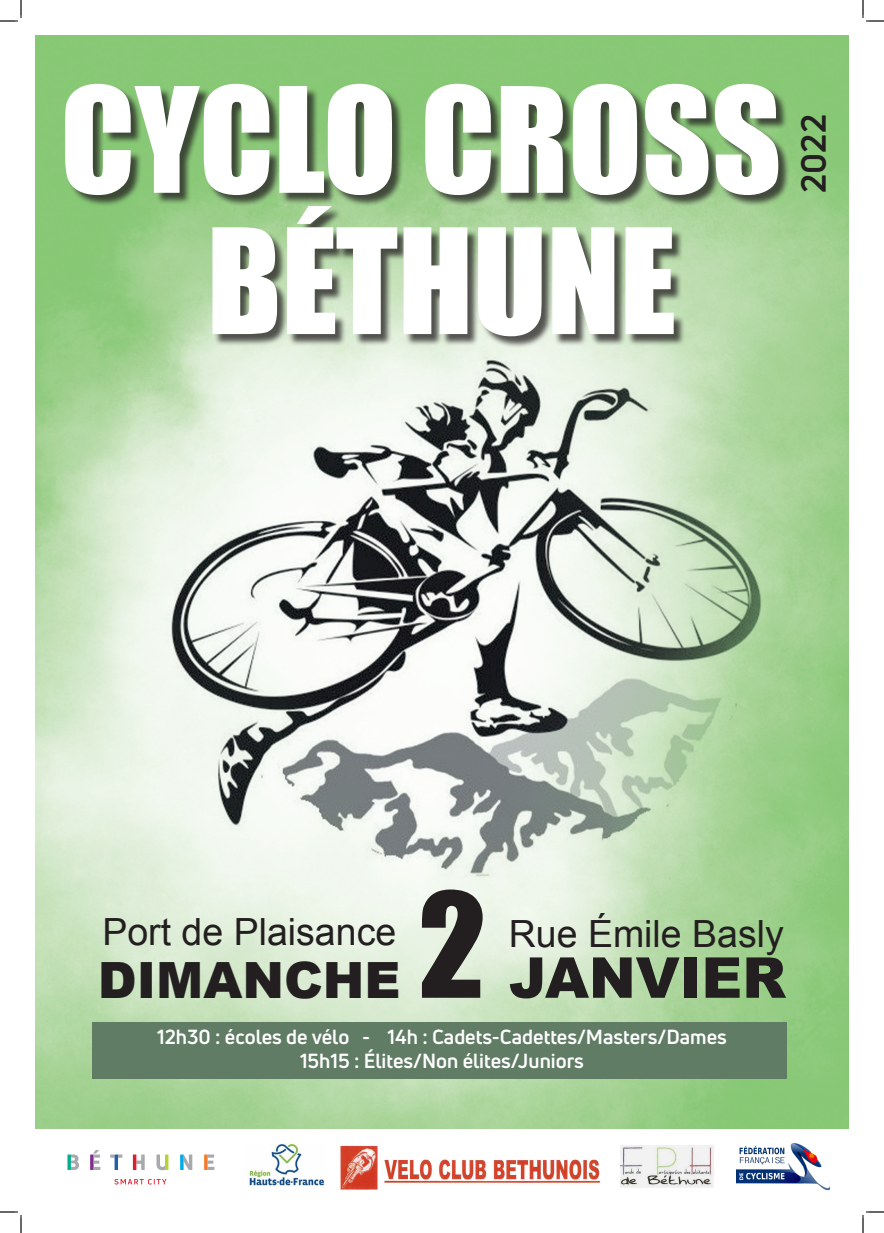
<style>
.page{position:relative;width:884px;height:1233px;background:#fff}
.page>*{position:absolute;margin:0;border:0;box-sizing:border-box;transform-origin:0 0}
.t1{font:135px "Impact";color:#fff}
.t2{font:134.3px "Impact";color:#231f20}
.t3{font:900 56.3px "Arial";color:#231f20}
.t4{font:900 50px "Arial";color:#231f20}
.t5{font:37.5px "Arial";color:#231f20}
.t6{font:700 34.1px "Uni Neue";color:#231f20}
.t7{font:700 20px "Uni Neue";color:#fff}
</style>
<div class="page">
<img style="left:36px;top:35px;width:813px;height:1093px">
<div style="left:67px;top:85px;width:723px;height:122px;background:#231f20;opacity:.75"></div>
<div style="left:214px;top:207px;width:472px;height:141px;background:#231f20;opacity:.75"></div>
<img style="left:621px;top:1145px;width:93px;height:42px">
<img style="left:249px;top:1143px;width:76px;height:43px">
<img style="left:340px;top:1145px;width:260px;height:45px">
<svg style="left:114px;top:1179px;width:52px;height:5px"></svg>
<svg style="left:204px;top:1154px;width:10px;height:16px"></svg>
<svg style="left:180px;top:1154px;width:12px;height:16px"></svg>
<svg style="left:156px;top:1154px;width:12px;height:16px"></svg>
<svg style="left:133px;top:1154px;width:12px;height:16px"></svg>
<svg style="left:110px;top:1154px;width:12px;height:16px"></svg>
<svg style="left:90px;top:1150px;width:10px;height:20px"></svg>
<svg style="left:67px;top:1154px;width:12px;height:16px"></svg>
<img style="left:736px;top:1143px;width:93px;height:47px">
<div style="left:93px;top:1022px;width:694px;height:56px;background:#607c65"></div>
<svg style="left:0;top:0;width:22px;height:22px"></svg>
<svg style="left:0;top:1211px;width:22px;height:22px"></svg>
<svg style="left:862px;top:0;width:22px;height:22px"></svg>
<svg style="left:862px;top:1211px;width:22px;height:22px"></svg>
<p class="t1" style="left:60px;top:35px;width:723px">CYCLO CROSS</p>
<p class="t1" style="left:207px;top:176px;width:471px">BÉTHUNE</p>
<p class="t6" style="left:792px;top:193px;width:80px;rotate:-90deg">2022</p>
<p class="t2" style="left:418px;top:841px;width:69px">2</p>
<p class="t5" style="left:102px;top:907px;width:295px">Port de Plaisance</p>
<p class="t5" style="left:509px;top:909px;width:277px">Rue Émile Basly</p>
<p class="t4" style="left:98px;top:943px;width:304px">DIMANCHE</p>
<p class="t3" style="left:509px;top:936px;width:279px">JANVIER</p>
<p class="t7" style="left:157px;top:1024px;width:571px">12h30 : écoles de vélo - 14h : Cadets-Cadettes/Masters/Dames</p>
<p class="t7" style="left:300px;top:1048px;width:285px">15h15 : Élites/Non élites/Juniors</p>
</div>
